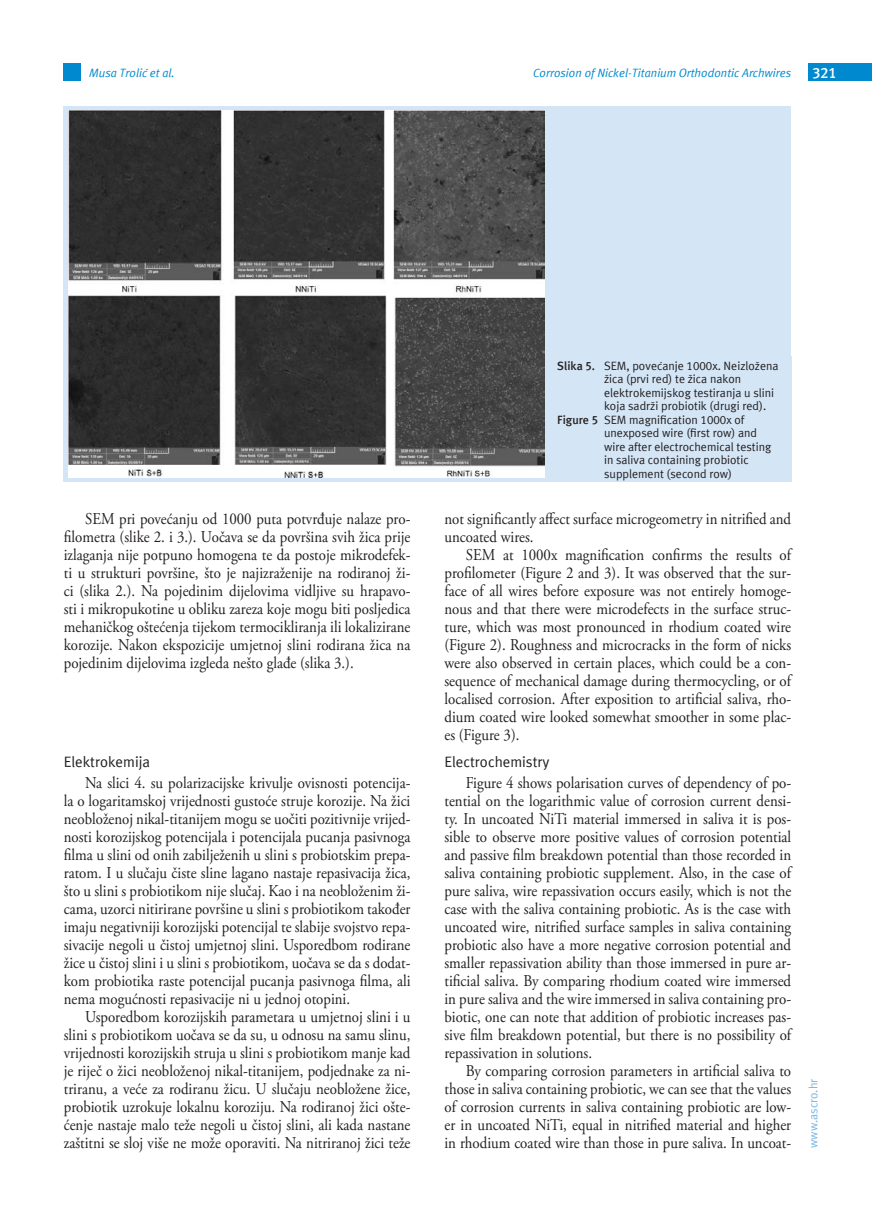
<style>
.page{position:relative;width:872px;height:1212px;background:#fff}
.page>*{position:absolute;margin:0;border:0;box-sizing:border-box;transform-origin:0 0}
.t1{font:16.5px/18px "Adobe Garamond Pro";color:#231f20;text-align:justify;scale:.9 1}
.t2{font:15px "Meta ASC";color:#231f20}
.t3{font:700 15px "Meta ASC";color:#fff}
.t4{font:12px "Meta ASC";color:#231f20}
.t5{font:italic 12px "Meta ASC";color:#0089cf}
.t6{font:12px "Meta ASC";color:#77b6e4}
.s1{font-weight:700}
</style>
<div class="page">
<div style="left:64px;top:64px;width:17px;height:17px;background:#0089cf"></div>
<div style="left:808px;top:64px;width:64px;height:17px;background:#0089cf"></div>
<div style="left:64px;top:106px;width:727px;height:376px;background:#d4e6f6"></div>
<img style="left:68px;top:111px;width:476px;height:367px">
<p class="t5" style="left:89px;top:66px;width:87px">Musa Trolić et al.</p>
<p class="t5" style="left:533px;top:66px;width:259px">Corrosion of Nickel-Titanium Orthodontic Archwires</p>
<p class="t3" style="left:812px;top:64px;width:26px">321</p>
<p class="t1" style="left:64px;top:510px;width:387px;text-indent:21px">SEM pri povećanju od 1000 puta potvrđuje nalaze pro&shy;filometra (slike 2. i 3.). Uočava se da površina svih žica prije izlaganja nije potpuno homogena te da postoje mikrodefek&shy;ti u strukturi površine, što je najizraženije na rodiranoj ži&shy;ci (slika 2.). Na pojedinim dijelovima vidljive su hrapavo&shy;sti i mikropukotine u obliku zareza koje mogu biti posljedica mehaničkog oštećenja tijekom termocikliranja ili lokalizirane korozije. Nakon ekspozicije umjetnoj slini rodirana žica na pojedinim dijelovima izgleda nešto glađe (slika 3.).</p>
<p class="t2" style="left:64px;top:753px;width:88px">Elektrokemija</p>
<p class="t1" style="left:64px;top:774px;width:387px;text-indent:21px">Na slici 4. su polarizacijske krivulje ovisnosti potencija&shy;la o logaritamskoj vrijednosti gustoće struje korozije. Na žici neobloženoj nikal-titanijem mogu se uočiti pozitivnije vrijed&shy;nosti korozijskog potencijala i potencijala pucanja pasivnoga filma u slini od onih zabilježenih u slini s probiotskim prepa&shy;ratom. I u slučaju čiste sline lagano nastaje repasivacija žica, što u slini s probiotikom nije slučaj. Kao i na neobloženim ži&shy;cama, uzorci nitirirane površine u slini s probiotikom također imaju negativniji korozijski potencijal te slabije svojstvo repa&shy;sivacije negoli u čistoj umjetnoj slini. Usporedbom rodirane žice u čistoj slini i u slini s probiotikom, uočava se da s dodat&shy;kom probiotika raste potencijal pucanja pasivnoga filma, ali nema mogućnosti repasivacije ni u jednoj otopini.</p>
<p class="t1" style="left:64px;top:1008px;width:387px;text-indent:21px">Usporedbom korozijskih parametara u umjetnoj slini i u slini s probiotikom uočava se da su, u odnosu na samu slinu, vrijednosti korozijskih struja u slini s probiotikom manje kad je riječ o žici neobloženoj nikal-titanijem, podjednake za ni&shy;triranu, a veće za rodiranu žicu. U slučaju neobložene žice, probiotik uzrokuje lokalnu koroziju. Na rodiranoj žici ošte&shy;ćenje nastaje malo teže negoli u čistoj slini, ali kada nastane zaštitni se sloj više ne može oporaviti. Na nitriranoj žici teže</p>
<p class="t4" style="left:557px;top:358px;width:223px"><span class="s1">Slika 5.</span> SEM, povećanje 1000x. Neizložena</p>
<p class="t4" style="left:604px;top:372px;width:139px">žica (prvi red) te žica nakon</p>
<p class="t4" style="left:604px;top:385px;width:172px">elektrokemijskog testiranja u slini</p>
<p class="t4" style="left:604px;top:399px;width:164px">koja sadrži probiotik (drugi red).</p>
<p class="t4" style="left:557px;top:412px;width:189px"><span class="s1">Figure 5</span> SEM magnification 1000x of</p>
<p class="t4" style="left:604px;top:426px;width:155px">unexposed wire (first row) and</p>
<p class="t4" style="left:604px;top:439px;width:169px">wire after electrochemical testing</p>
<p class="t4" style="left:604px;top:453px;width:146px">in saliva containing probiotic</p>
<p class="t4" style="left:604px;top:466px;width:130px">supplement (second row)</p>
<p class="t1" style="left:444px;top:510px;width:387px">not significantly affect surface microgeometry in nitrified and uncoated wires.</p>
<p class="t1" style="left:444px;top:546px;width:387px;text-indent:21px">SEM at 1000x magnification confirms the results of profilometer (Figure 2 and 3). It was observed that the sur&shy;face of all wires before exposure was not entirely homoge&shy;nous and that there were microdefects in the surface struc&shy;ture, which was most pronounced in rhodium coated wire (Figure 2). Roughness and microcracks in the form of nicks were also observed in certain places, which could be a con&shy;sequence of mechanical damage during thermocycling, or of localised corrosion. After exposition to artificial saliva, rho&shy;dium coated wire looked somewhat smoother in some plac&shy;es (Figure 3).</p>
<p class="t2" style="left:444px;top:753px;width:106px">Electrochemistry</p>
<p class="t1" style="left:444px;top:774px;width:387px;text-indent:21px">Figure 4 shows polarisation curves of dependency of po&shy;tential on the logarithmic value of corrosion current densi&shy;ty. In uncoated NiTi material immersed in saliva it is pos&shy;sible to observe more positive values of corrosion potential and passive film breakdown potential than those recorded in saliva containing probiotic supplement. Also, in the case of pure saliva, wire repassivation occurs easily, which is not the case with the saliva containing probiotic. As is the case with uncoated wire, nitrified surface samples in saliva containing probiotic also have a more negative corrosion potential and smaller repassivation ability than those immersed in pure ar&shy;tificial saliva. By comparing rhodium coated wire immersed in pure saliva and the wire immersed in saliva containing pro&shy;biotic, one can note that addition of probiotic increases pas&shy;sive film breakdown potential, but there is no possibility of repassivation in solutions.</p>
<p class="t1" style="left:444px;top:1062px;width:387px;text-indent:21px">By comparing corrosion parameters in artificial saliva to those in saliva containing probiotic, we can see that the values of corrosion currents in saliva containing probiotic are low&shy;er in uncoated NiTi, equal in nitrified material and higher in rhodium coated wire than those in pure saliva. In uncoat-</p>
<p class="t6" style="left:806px;top:1148px;width:71px;rotate:-90deg">www.ascro.hr</p>
</div>
